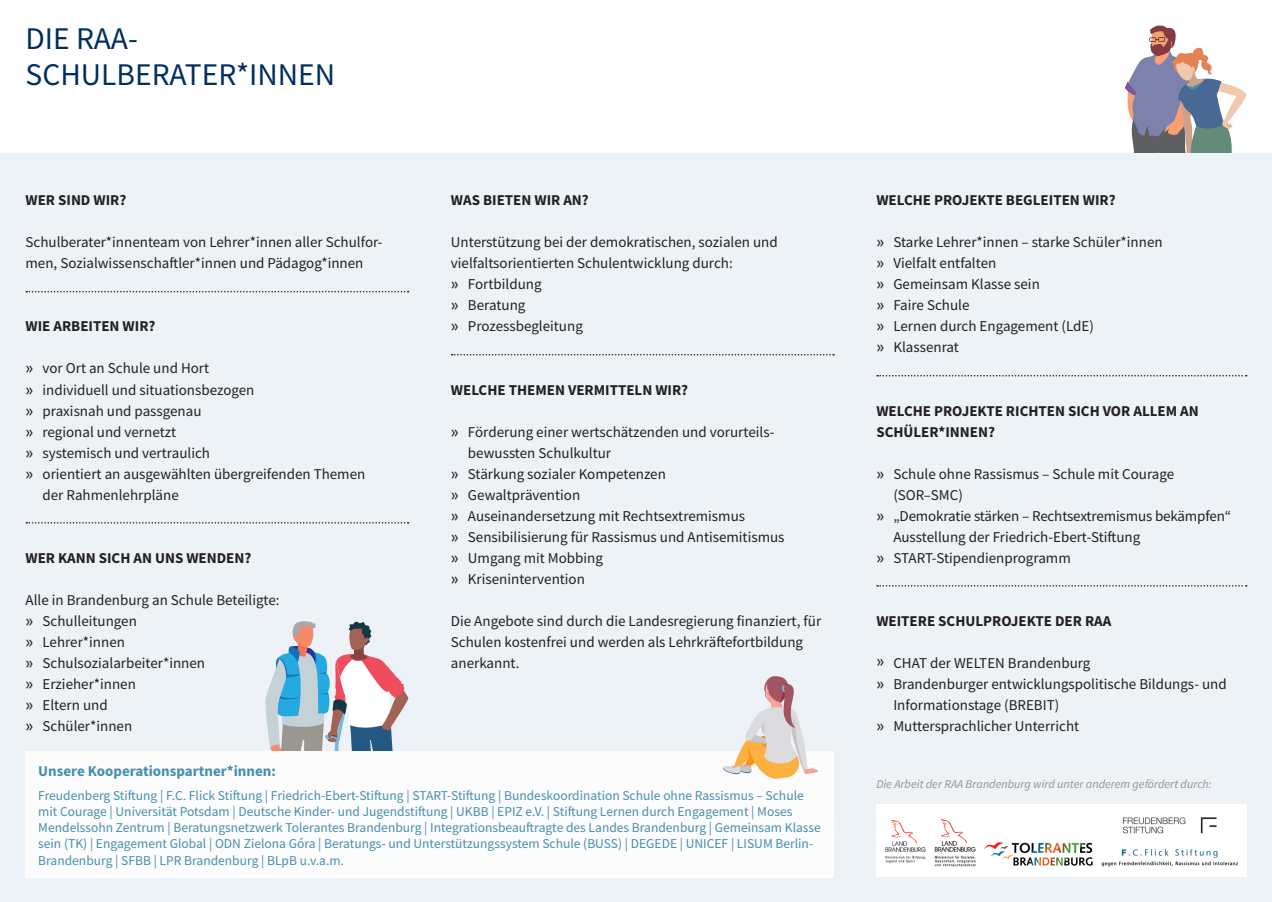
<style>
.page{position:relative;width:1272px;height:902px;background:#fff}
.page>*{position:absolute;margin:0;border:0;box-sizing:border-box;transform-origin:0 0}
.t1{font:31.5px/36px "Source Sans Pro";color:#002e5e}
.t2{font:15px/21px "Source Sans Pro";color:#231f20}
.t3{font:700 15px/21px "Source Sans Pro";color:#231f20}
.t4{font:700 15px "Source Sans Pro";letter-spacing:-.015em;color:#458faf}
.t5{font:13.5px/16.2px "Source Sans Pro";color:#458faf}
.t6{font:italic 12px "Source Sans Pro";color:#939598}
.s1{font-family:"Meta OT Norm";font-size:16.5px}
</style>
<div class="page">
<svg style="left:1125px;top:25px;width:121px;height:128px"></svg>
<div style="left:0;top:153px;width:1271px;height:748px;background:#ecf2f6"></div>
<svg style="left:265px;top:621px;width:144px;height:130px"></svg>
<svg style="left:26px;top:291px;width:382px;height:1px"></svg>
<svg style="left:26px;top:522px;width:382px;height:1px"></svg>
<svg style="left:451px;top:354px;width:383px;height:1px"></svg>
<svg style="left:877px;top:375px;width:369px;height:1px"></svg>
<svg style="left:877px;top:585px;width:369px;height:1px"></svg>
<div style="left:26px;top:751px;width:807px;height:126px;background:#fcfcfc"></div>
<div style="left:876px;top:804px;width:370px;height:72px;background:#fff"></div>
<img style="left:885px;top:817px;width:352px;height:49px">
<svg style="left:723px;top:676px;width:95px;height:103px"></svg>
<h1 class="t1" style="left:26px;top:21px;width:305px">Die RAA-<br>Schulberater*inn en</h1>
<p class="t3" style="left:26px;top:190px;width:102px">WER SIND WIR?</p>
<p class="t2" style="left:26px;top:232px;width:358px">Schulberater*innenteam von Lehrer*innen aller Schulfor&shy;men, Sozialwissenschaftler*innen und Pädagog*innen</p>
<p class="t3" style="left:26px;top:316px;width:131px">WIE ARBEITEN WIR?</p>
<p class="t2" style="left:26px;top:358px;width:185px"><span class="s1">»</span> vor Ort an Schule und Hort</p>
<p class="t2" style="left:26px;top:379px;width:230px"><span class="s1">»</span> individuell und situationsbezogen</p>
<p class="t2" style="left:26px;top:400px;width:177px"><span class="s1">»</span> praxisnah und passgenau</p>
<p class="t2" style="left:26px;top:421px;width:152px"><span class="s1">»</span> regional und vernetzt</p>
<p class="t2" style="left:26px;top:442px;width:186px"><span class="s1">»</span> systemisch und vertraulich</p>
<p class="t2" style="left:26px;top:463px;width:341px"><span class="s1">»</span> orientiert an ausgewählten übergreifenden Themen</p>
<p class="t2" style="left:43px;top:484px;width:138px">der Rahmenlehrpläne</p>
<p class="t3" style="left:26px;top:547px;width:227px">WER KANN SICH AN UNS WENDEN?</p>
<p class="t2" style="left:26px;top:589px;width:256px">Alle in Brandenburg an Schule Beteiligte: <span class="s1">»</span> Schulleitungen<br><span class="s1">»</span> Lehrer*innen<br><span class="s1">»</span> Schulsozialarbeiter*innen<br><span class="s1">»</span> Erzieher*innen<br><span class="s1">»</span> Eltern und<br><span class="s1">»</span> Schüler*innen</p>
<p class="t3" style="left:451px;top:190px;width:139px">WAS BIETEN WIR AN?</p>
<p class="t2" style="left:451px;top:232px;width:328px">U nterstützung bei der demokratischen, sozialen und vielfaltsorientierten Schulentwicklung durch:<br><span class="s1">»</span> Fortbildung<br><span class="s1">»</span> Beratung<br><span class="s1">»</span> Prozessbegleitung</p>
<p class="t3" style="left:451px;top:379px;width:239px">WELCHE THEMEN VERMITTELN WIR?</p>
<p class="t2" style="left:451px;top:421px;width:325px"><span class="s1">»</span> Förderung einer wertschätzenden und vorurteils-</p>
<p class="t2" style="left:468px;top:442px;width:145px">bewussten Schulkultur</p>
<p class="t2" style="left:451px;top:463px;width:216px"><span class="s1">»</span> Stärkung sozialer Kompetenzen</p>
<p class="t2" style="left:451px;top:484px;width:131px"><span class="s1">»</span> Gewaltprävention</p>
<p class="t2" style="left:451px;top:505px;width:296px"><span class="s1">»</span> Auseinandersetzung mit Rechtsextremismus</p>
<p class="t2" style="left:451px;top:526px;width:335px"><span class="s1">»</span> Sensibilisierung für Rassismus und Antisemitismus</p>
<p class="t2" style="left:451px;top:547px;width:154px"><span class="s1">»</span> U mgang mit Mobbing</p>
<p class="t2" style="left:451px;top:568px;width:135px"><span class="s1">»</span> Krisenintervention</p>
<p class="t2" style="left:451px;top:610px;width:372px">Die Angebote sind durch die Landesregierung finanziert, für<br>Schulen kostenfrei und werden als Lehrkräftefortbildung anerkannt.</p>
<p class="t4" style="left:38px;top:761px;width:239px">UNSERE KOOPERATIONSPARTNER*INNEN:</p>
<p class="t5" style="left:38px;top:787px;width:784px">Freudenberg Stiftung | F.C. Flick Stiftung | Friedrich-Ebert-Stiftung | START-Stiftung | Bundeskoordination Schule ohne Rassismus – Schule mit Courage | U niversität Potsdam | Deutsche Kinder- und Jugendstiftung | U KBB | EPIZ e.V. | Stiftung Lernen durch Engagement | Moses Mendelssohn Zentrum | Beratungsnetzwerk Tolerantes Brandenburg | I ntegrationsbeauftragte des Landes Brandenburg | Gemeinsam Klasse sein (TK) | Engagement Global | ODN Zielona Góra | Beratungs- und U nterstützungssystem Schule (BUSS) | DEGEDE</p>
<p class="t5" style="left:680px;top:835px;width:135px">| U NICEF | LISU M Berlin-</p>
<p class="t5" style="left:38px;top:851px;width:307px">Brandenburg | SFBB | LPR Brandenburg | BLpB u.v.a.m.</p>
<p class="t3" style="left:876px;top:190px;width:241px">WELCH E PROJ EKTE BEGLEITEN WIR?</p>
<p class="t2" style="left:876px;top:232px;width:288px"><span class="s1">»</span> Starke Lehrer*innen – starke Schüler*innen <span class="s1">»</span> Vielfalt entfalten<br><span class="s1">»</span> Gemeinsam Klasse sein<br><span class="s1">»</span> Faire Schule<br><span class="s1">»</span> Lernen durch Engagement (LdE)<br><span class="s1">»</span> Klassenrat</p>
<p class="t3" style="left:876px;top:400px;width:324px">WELCH E PROJ EKTE RICHTEN SICH VOR ALLEM AN<br>SCHÜLER*INNEN?</p>
<p class="t2" style="left:876px;top:463px;width:299px"><span class="s1">»</span> Schule ohne Rassismus – Schule mit Courage</p>
<p class="t2" style="left:893px;top:484px;width:71px">(SOR–SMC)</p>
<p class="t2" style="left:876px;top:505px;width:356px"><span class="s1">»</span> „Demokratie stärken – Rechtsextremismus bekämpfen“</p>
<p class="t2" style="left:893px;top:526px;width:248px">Ausstellung der Friedrich-Ebert-Stiftung</p>
<p class="t2" style="left:876px;top:547px;width:196px"><span class="s1">»</span> START-Stipendienprogramm</p>
<p class="t3" style="left:876px;top:610px;width:236px">WEITERE SCH ULPROJ EKTE DER RAA</p>
<p class="t2" style="left:876px;top:652px;width:216px"><span class="s1">»</span> Chat der Welten Brandenburg</p>
<p class="t2" style="left:876px;top:673px;width:352px"><span class="s1">»</span> Brandenburger entwicklungspolitische Bildungs- und</p>
<p class="t2" style="left:893px;top:694px;width:167px">I nformationstage (BREBIT)</p>
<p class="t2" style="left:876px;top:715px;width:204px"><span class="s1">»</span> Muttersprachlicher U nterricht</p>
<p class="t6" style="left:876px;top:775px;width:337px">Die Arbeit der RAA Brandenburg wird unter anderem gefördert durch:</p>
</div>
